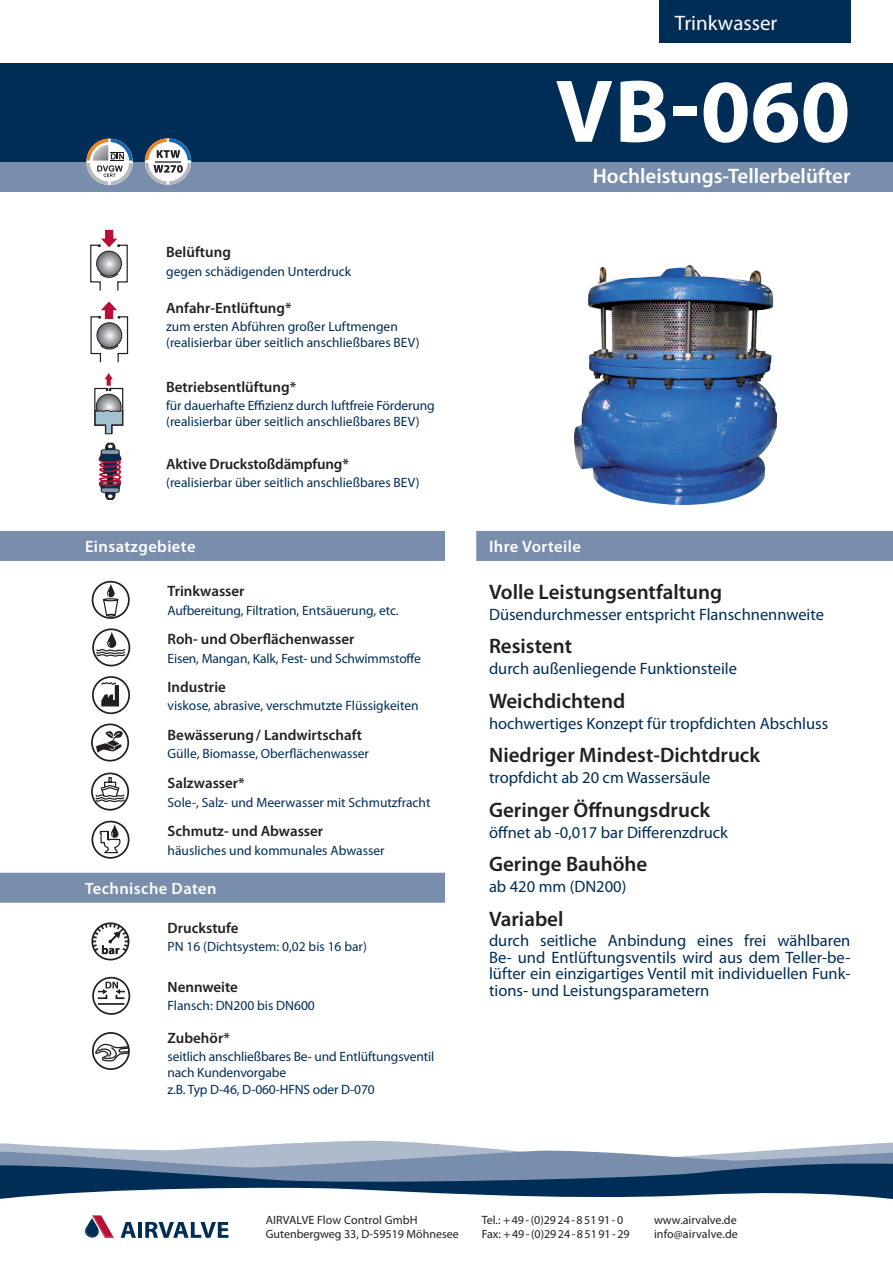
<style>
.page{position:relative;width:893px;height:1263px;background:#fff}
.page>*{position:absolute;margin:0;border:0;box-sizing:border-box;transform-origin:0 0}
.t1{font:700 90px "Myriad Pro";color:#fff}
.Vorteile_Head{font:600 21px "Myriad Pro";color:#231f20}
.Head{font:600 21px "Myriad Pro";color:#fff}
.t2{font:21px "Myriad Pro";color:#fff}
.Vorteil_Fließ{font:16.5px/16.5px "Myriad Pro";color:#002d56;text-align:justify}
.Head_Balken_links{font:600 16.5px "Myriad Pro";letter-spacing:.025em;color:#fff}
.Head_Balken_rechts{font:600 16.5px "Myriad Pro";letter-spacing:.025em;color:#fff}
.Fließtext_links_SEMI{font:600 15px "Myriad Pro";color:#231f20}
.Fließtext_9_blau{font:13.5px/16.2px "Myriad Pro";color:#002d56}
.t3{font:12px/14.4px "Myriad Pro";color:#231f20}
</style>
<div class="page">
<svg style="left:0;top:1140px;width:893px;height:19px"></svg>
<svg style="left:0;top:1159px;width:893px;height:40px;background:#557290"></svg>
<div style="left:0;top:63px;width:893px;height:99px;background:#002d56"></div>
<div style="left:0;top:162px;width:893px;height:30px;background:#798eac"></div>
<div style="left:659px;top:0;width:191px;height:43px;background:#002d56"></div>
<svg style="left:86px;top:139px;width:47px;height:46px"></svg>
<svg style="left:145px;top:138px;width:46px;height:47px"></svg>
<hr style="left:155px;top:161px;width:26px;height:2px;background:#6c6d70">
<svg style="left:121px;top:1222px;width:15px;height:16px"></svg>
<hr style="left:138px;top:1222px;width:4px;height:16px;background:#002d56">
<svg style="left:145px;top:1222px;width:83px;height:16px"></svg>
<svg style="left:85px;top:1215px;width:29px;height:23px"></svg>
<div style="left:0;top:531px;width:445px;height:30px;background:#798eac"></div>
<div style="left:0;top:873px;width:445px;height:30px;background:#798eac"></div>
<svg style="left:93px;top:582px;width:36px;height:36px"></svg>
<div style="left:92px;top:581px;width:38px;height:38px;border:2px solid #231f20;border-radius:50%"></div>
<svg style="left:102px;top:584px;width:20px;height:33px"></svg>
<svg style="left:93px;top:629px;width:36px;height:37px"></svg>
<div style="left:92px;top:628px;width:38px;height:38px;border:2px solid #231f20;border-radius:50%"></div>
<svg style="left:95px;top:631px;width:32px;height:26px"></svg>
<svg style="left:93px;top:677px;width:36px;height:36px"></svg>
<div style="left:92px;top:676px;width:38px;height:38px;border:2px solid #231f20;border-radius:50%"></div>
<svg style="left:100px;top:681px;width:20px;height:26px"></svg>
<div style="left:91px;top:723px;width:38px;height:38px;border:2px solid #231f20;border-radius:50%"></div>
<svg style="left:96px;top:729px;width:27px;height:24px"></svg>
<svg style="left:92px;top:773px;width:36px;height:37px"></svg>
<div style="left:91px;top:772px;width:38px;height:38px;border:2px solid #231f20;border-radius:50%"></div>
<svg style="left:94px;top:776px;width:32px;height:27px"></svg>
<svg style="left:92px;top:821px;width:37px;height:37px"></svg>
<div style="left:91px;top:821px;width:39px;height:38px;border:2px solid #231f20;border-radius:50%"></div>
<svg style="left:99px;top:824px;width:22px;height:30px"></svg>
<svg style="left:91px;top:922px;width:39px;height:38px"></svg>
<svg style="left:93px;top:978px;width:36px;height:36px"></svg>
<div style="left:92px;top:977px;width:38px;height:38px;border:2px solid #231f20;border-radius:50%"></div>
<svg style="left:96px;top:982px;width:30px;height:24px"></svg>
<svg style="left:93px;top:1033px;width:36px;height:36px"></svg>
<div style="left:92px;top:1032px;width:38px;height:38px;border:2px solid #231f20;border-radius:50%"></div>
<svg style="left:94px;top:1042px;width:36px;height:20px"></svg>
<div style="left:476px;top:531px;width:417px;height:30px;background:#798eac"></div>
<img style="left:574px;top:266px;width:203px;height:238px">
<svg style="left:90px;top:230px;width:38px;height:61px"></svg>
<svg style="left:90px;top:301px;width:39px;height:61px"></svg>
<svg style="left:94px;top:373px;width:30px;height:61px"></svg>
<svg style="left:99px;top:443px;width:22px;height:57px"></svg>
<h2 class="t2" style="left:675px;top:12px;width:104px">Trinkwasser</h2>
<p class="Fließtext_links_SEMI" style="left:166px;top:244px;width:66px">Belüftung</p>
<p class="Fließtext_9_blau" style="left:166px;top:263px;width:187px">gegen schädigenden Unterdruck</p>
<p class="Fließtext_links_SEMI" style="left:166px;top:299px;width:127px">Anfahr-Entlüftung*</p>
<p class="Fließtext_9_blau" style="left:166px;top:318px;width:233px">zum ersten Abführen großer Luftmengen</p>
<p class="Fließtext_9_blau" style="left:166px;top:335px;width:255px">(realisierbar über seitlich anschließbares BEV)</p>
<p class="Fließtext_links_SEMI" style="left:166px;top:379px;width:132px">Betriebsentlüftung*</p>
<p class="Fließtext_9_blau" style="left:166px;top:398px;width:270px">für dauerhafte Effizienz durch luftfreie Förderung</p>
<p class="Fließtext_9_blau" style="left:166px;top:414px;width:255px">(realisierbar über seitlich anschließbares BEV)</p>
<p class="Fließtext_links_SEMI" style="left:166px;top:456px;width:184px">Aktive Druckstoßdämpfung*</p>
<p class="Fließtext_9_blau" style="left:166px;top:475px;width:255px">(realisierbar über seitlich anschließbares BEV)</p>
<p class="Head_Balken_links" style="left:85px;top:538px;width:112px">Einsatzgebiete</p>
<p class="Fließtext_links_SEMI" style="left:168px;top:583px;width:78px">Trinkwasser</p>
<p class="Fließtext_9_blau" style="left:168px;top:602px;width:233px">Aufbereitung, Filtration, Entsäuerung, etc.</p>
<p class="Fließtext_links_SEMI" style="left:168px;top:631px;width:188px">Roh- und Oberflächenwasser</p>
<p class="Fließtext_9_blau" style="left:168px;top:650px;width:255px">Eisen, Mangan, Kalk, Fest- und Schwimmstoffe</p>
<p class="Fließtext_links_SEMI" style="left:168px;top:678px;width:60px">Industrie</p>
<p class="Fließtext_9_blau" style="left:168px;top:697px;width:253px">viskose, abrasive, verschmutzte Flüssigkeiten</p>
<p class="Fließtext_links_SEMI" style="left:168px;top:726px;width:196px">Bewässerung/ Landwirtschaft</p>
<p class="Fließtext_9_blau" style="left:168px;top:745px;width:203px">Gülle, Biomasse, Oberflächenwasser</p>
<p class="Fließtext_links_SEMI" style="left:168px;top:775px;width:79px">Salzwasser*</p>
<p class="Fließtext_9_blau" style="left:168px;top:794px;width:264px">Sole-, Salz- und Meerwasser mit Schmutzfracht</p>
<p class="Fließtext_links_SEMI" style="left:168px;top:823px;width:157px">Schmutz- und Abwasser</p>
<p class="Fließtext_9_blau" style="left:168px;top:842px;width:219px">häusliches und kommunales Abwasser</p>
<p class="Head_Balken_links" style="left:85px;top:879px;width:133px">Technische Daten</p>
<p class="Fließtext_links_SEMI" style="left:168px;top:919px;width:72px">Druckstufe</p>
<p class="Fließtext_9_blau" style="left:168px;top:939px;width:201px">PN 16 (Dichtsystem: 0,02 bis 16 bar)</p>
<p class="Fließtext_links_SEMI" style="left:168px;top:978px;width:72px">Nennweite</p>
<p class="Fließtext_9_blau" style="left:168px;top:998px;width:149px">Flansch: DN200 bis DN600</p>
<p class="Fließtext_links_SEMI" style="left:168px;top:1029px;width:64px">Zubehör*</p>
<p class="Fließtext_9_blau" style="left:168px;top:1049px;width:268px">seitlich anschließbares Be- und Entlüftungsventil nach Kundenvorgabe</p>
<p class="Fließtext_9_blau" style="left:168px;top:1081px;width:209px">z.B. Typ D-46, D-060-HFNS oder D-070</p>
<p class="t1" style="left:555px;top:61px;width:296px">VB-060</p>
<p class="Head" style="left:593px;top:164px;width:259px">Hochleistungs-Tellerbelüfter</p>
<p class="Head_Balken_rechts" style="left:489px;top:538px;width:93px">Ihre Vorteile</p>
<p class="Vorteile_Head" style="left:489px;top:580px;width:235px">Volle Leistungsentfaltung</p>
<p class="Vorteil_Fließ" style="left:489px;top:606px;width:337px">Düsendurchmesser entspricht Flanschnennweite</p>
<p class="Vorteile_Head" style="left:489px;top:635px;width:85px">Resistent</p>
<p class="Vorteil_Fließ" style="left:489px;top:661px;width:250px">durch außenliegende Funktionsteile</p>
<p class="Vorteile_Head" style="left:489px;top:689px;width:138px">Weichdichtend</p>
<p class="Vorteil_Fließ" style="left:489px;top:715px;width:341px">hochwertiges Konzept für tropfdichten Abschluss</p>
<p class="Vorteile_Head" style="left:489px;top:744px;width:273px">Niedriger Mindest-Dichtdruck</p>
<p class="Vorteil_Fließ" style="left:489px;top:769px;width:223px">tropfdicht ab 20 cm Wassersäule</p>
<p class="Vorteile_Head" style="left:489px;top:798px;width:223px">Geringer Öffnungsdruck</p>
<p class="Vorteil_Fließ" style="left:489px;top:824px;width:241px">öffnet ab -0,017 bar Differenzdruck</p>
<p class="Vorteile_Head" style="left:489px;top:852px;width:160px">Geringe Bauhöhe</p>
<p class="Vorteil_Fließ" style="left:489px;top:878px;width:139px">ab 420 mm (DN200)</p>
<p class="Vorteile_Head" style="left:489px;top:907px;width:76px">Variabel</p>
<p class="Vorteil_Fließ" style="left:489px;top:933px;width:363px">durch seitliche Anbindung eines frei wählbaren Be- und Entlüftungsventils wird aus dem Teller-be&shy;lüfter ein einzigartiges Ventil mit individuellen Funk&shy;tions- und Leistungsparametern</p>
<p class="t3" style="left:266px;top:1212px;width:195px">AIRVALVE Flow Control GmbH<br>Gutenbergweg 33, D-59519 Möhnesee</p>
<p class="t3" style="left:654px;top:1212px;width:85px">www.airvalve.de info@airvalve.de</p>
<p class="t3" style="left:482px;top:1212px;width:149px">Tel.: +49-(0)2924-85191-0<br>Fax: +49-(0)2924-85191-29</p>
</div>
